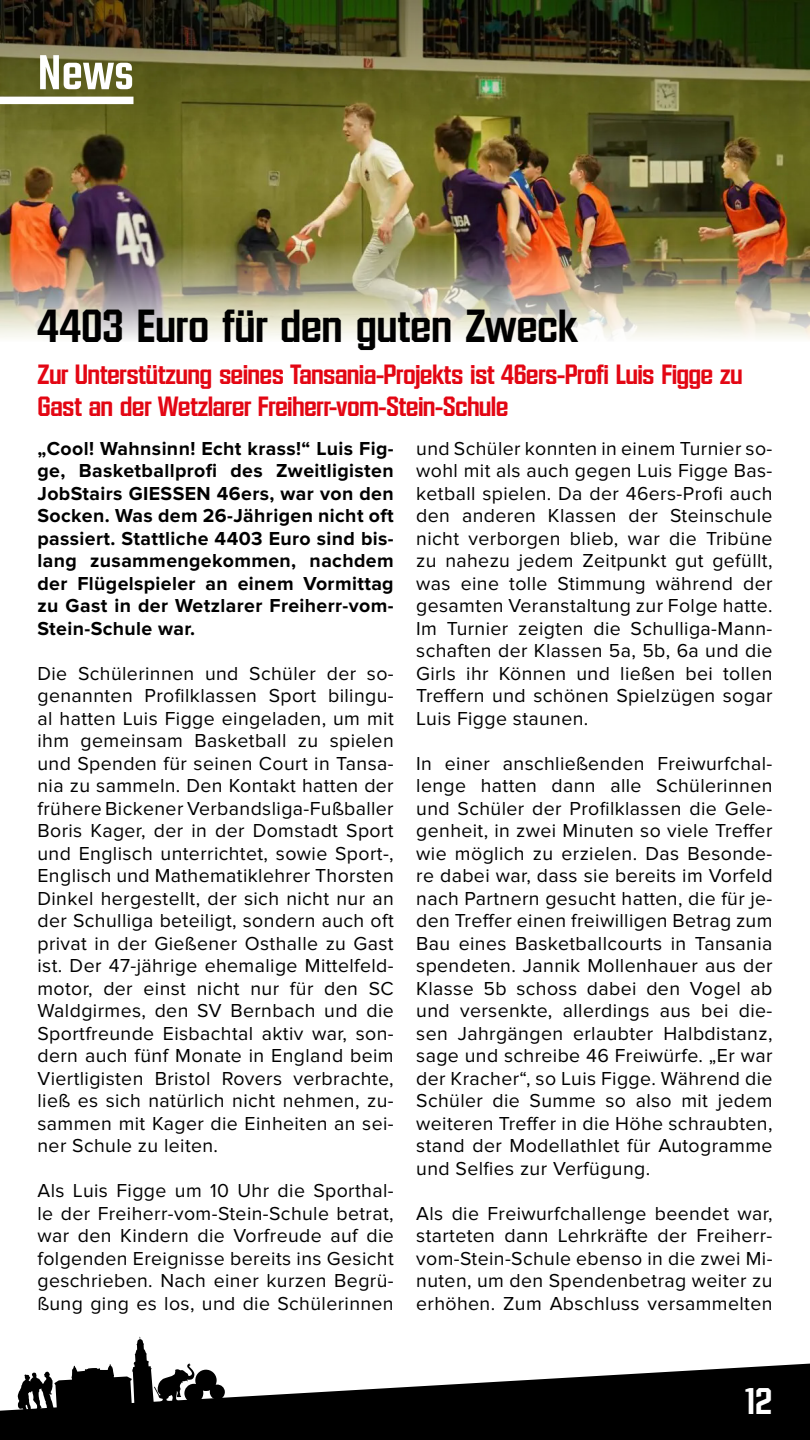
<style>
.page{position:relative;width:810px;height:1440px;background:#fff}
.page>*{position:absolute;margin:0;border:0;box-sizing:border-box;transform-origin:0 0}
.t1{font:500 54px "Teko";color:#fff}
.t2{font:700 45px "Diamante Serial";letter-spacing:-.01em;color:#000}
.t3{font:700 36px "Diamante Serial";color:#fff}
.t4{font:700 27px/32.4px "Diamante Serial";letter-spacing:-.025em;color:#e30613}
.t5{font:19.5px/22.5px "Proxima Nova";letter-spacing:.02em;color:#000;text-align:justify}
.t6{font:700 19.5px/22.5px "Proxima Nova";letter-spacing:.02em;color:#000;text-align:justify}
</style>
<div class="page">
<svg style="left:0;top:1364px;width:810px;height:76px;fill:#000"></svg>
<svg style="left:18px;top:1336px;width:208px;height:80px"></svg>
<img style="left:0;top:156px;width:810px;height:183px">
<img style="left:0;top:0;width:810px;height:156px">
<div style="left:0;top:97px;width:134px;height:7px;background:#fff"></div>
<h1 class="t1" style="left:38px;top:41px;width:98px">News</h1>
<h2 class="t2" style="left:38px;top:300px;width:542px">4403 Euro für den guten Zweck</h2>
<h3 class="t4" style="left:38px;top:358px;width:707px">Zur Unterstützung seines Tansania-Projekts ist 46ers-Profi Luis Figge zu<br>Gast an der Wetzlarer Freiherr-vom-Stein-Schule</h3>
<p class="t5" style="left:416px;top:437px;width:358px">und Schüler konnten in einem Turnier so&shy;wohl mit als auch gegen Luis Figge Bas&shy;ketball spielen. Da der 46ers-Profi auch den anderen Klassen der Steinschule nicht verborgen blieb, war die Tribüne zu nahezu jedem Zeitpunkt gut gefüllt, was eine tolle Stimmung während der gesamten Veranstaltung zur Folge hatte.<br>Im Turnier zeigten die Schulliga-Mann&shy;schaften der Klassen 5a, 5b, 6a und die Girls ihr Können und ließen bei tollen Treffern und schönen Spielzügen sogar Luis Figge staunen.</p>
<p class="t5" style="left:416px;top:752px;width:358px">In einer anschließenden Freiwurfchal&shy;lenge hatten dann alle Schülerinnen und Schüler der Profilklassen die Gele&shy;genheit, in zwei Minuten so viele Treffer wie möglich zu erzielen. Das Besonde&shy;re dabei war, dass sie bereits im Vorfeld nach Partnern gesucht hatten, die für je&shy;den Treffer einen freiwilligen Betrag zum Bau eines Basketballcourts in Tansania spendeten. Jannik Mollenhauer aus der Klasse 5b schoss dabei den Vogel ab und versenkte, allerdings aus bei die&shy;sen Jahrgängen erlaubter Halbdistanz, sage und schreibe 46 Freiwürfe. „Er war der Kracher“, so Luis Figge. Während die Schüler die Summe so also mit jedem weiteren Treffer in die Höhe schraubten, stand der Modellathlet für Autogramme und Selfies zur Verfügung.</p>
<p class="t5" style="left:416px;top:1202px;width:358px">Als die Freiwurfchallenge beendet war, starteten dann Lehrkräfte der Freiherr&shy;vom-Stein-Schule ebenso in die zwei Mi&shy;nuten, um den Spendenbetrag weiter zu erhöhen. Zum Abschluss versammelten</p>
<p class="t6" style="left:38px;top:437px;width:358px">„Cool! Wahnsinn! Echt krass!“ Luis Fig&shy;ge, Basketballprofi des Zweitligisten JobStairs GIESSEN 46ers, war von den Socken. Was dem 26-Jährigen nicht oft passiert. Stattliche 4403 Euro sind bis&shy;lang zusammengekommen, nachdem der Flügelspieler an einem Vormittag zu Gast in der Wetzlarer Freiherr-vom-Stein-Schule war.</p>
<p class="t5" style="left:38px;top:662px;width:358px">Die Schülerinnen und Schüler der so&shy;genannten Profilklassen Sport bilingu&shy;al hatten Luis Figge eingeladen, um mit ihm gemeinsam Basketball zu spielen und Spenden für seinen Court in Tansa&shy;nia zu sammeln. Den Kontakt hatten der frühere Bickener Verbandsliga-Fußballer Boris Kager, der in der Domstadt Sport und Englisch unterrichtet, sowie Sport-, Englisch und Mathematiklehrer Thorsten Dinkel hergestellt, der sich nicht nur an der Schulliga beteiligt, sondern auch oft privat in der Gießener Osthalle zu Gast ist. Der 47-jährige ehemalige Mittelfeld&shy;motor, der einst nicht nur für den SC Waldgirmes, den SV Bernbach und die Sportfreunde Eisbachtal aktiv war, son&shy;dern auch fünf Monate in England beim Viertligisten Bristol Rovers verbrachte, ließ es sich natürlich nicht nehmen, zu&shy;sammen mit Kager die Einheiten an sei&shy;ner Schule zu leiten.</p>
<p class="t5" style="left:38px;top:1180px;width:358px">Als Luis Figge um 10 Uhr die Sporthal&shy;le der Freiherr-vom-Stein-Schule betrat, war den Kindern die Vorfreude auf die folgenden Ereignisse bereits ins Gesicht geschrieben. Nach einer kurzen Begrü&shy;ßung ging es los, und die Schülerinnen</p>
<h3 class="t3" style="left:742px;top:1380px;width:32px">12</h3>
</div>
